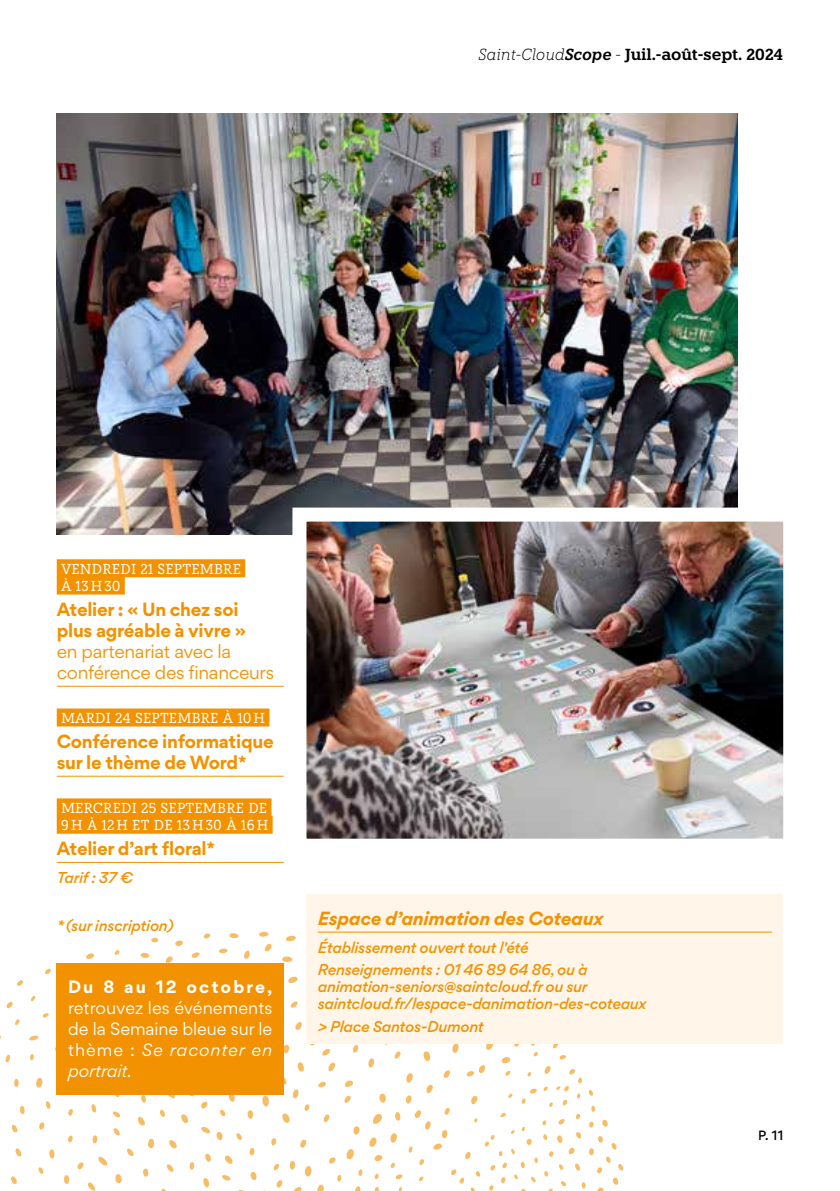
<style>
.page{position:relative;width:840px;height:1191px;background:#fff}
.page>*{position:absolute;margin:0;border:0;box-sizing:border-box;transform-origin:0 0}
.t1{font:700 17px/21px "Gordita";letter-spacing:-.015em;color:#f39200}
.t2{font:17px/21px "Gordita";letter-spacing:-.015em;color:#f39200}
.t3{font:italic 700 17px "Gordita";letter-spacing:-.015em;color:#f39200}
.t4{font:16px/21px "Gordita";letter-spacing:-.005em;color:#fff;text-align:justify}
.t5{font:600 16px "Knile";letter-spacing:-.01em;color:#000}
.t6{font:700 16px "Gordita";letter-spacing:.13em;color:#fff}
.t7{font:14.4px/17.2px "Knile";letter-spacing:.01em;color:#fff}
.t8{font:italic 500 14px/22.4px "Gordita";letter-spacing:-.015em;color:#f39200}
.t9{font:500 12px "Gordita";color:#000}
.s1{font-weight:300;font-style:italic}
.s2{font-style:italic}
</style>
<div class="page">
<svg style="left:0;top:931px;width:627px;height:260px"></svg>
<div style="left:57px;top:559px;width:188px;height:18px;background:#f39200"></div>
<div style="left:57px;top:576px;width:68px;height:18px;background:#f39200"></div>
<hr style="left:57px;top:686px;width:226px;height:1px;background:#f39200">
<div style="left:57px;top:708px;width:212px;height:18px;background:#f39200"></div>
<hr style="left:57px;top:775px;width:226px;height:1px;background:#f39200">
<div style="left:57px;top:798px;width:214px;height:18px;background:#f39200"></div>
<div style="left:57px;top:815px;width:215px;height:18px;background:#f39200"></div>
<hr style="left:57px;top:862px;width:226px;height:1px;background:#f39200">
<div style="left:306px;top:894px;width:476px;height:149px;background:#fff5e9"></div>
<hr style="left:317px;top:931px;width:454px;height:1px;background:#f39200">
<img style="left:57px;top:113px;width:680px;height:421px">
<img style="left:285px;top:500px;width:499px;height:339px">
<div style="left:57px;top:962px;width:226px;height:132px;background:#f39200"></div>
<p class="t5" style="left:478px;top:44px;width:306px"><span class="s1">Saint-Cloud</span><span class="s2">Scope</span> <span class="s1">-</span> Juil.-août-sept. 2024</p>
<p class="t7" style="left:61px;top:560px;width:181px">VENDREDI 21 SEPTEMBRE<br>À 13H30</p>
<p class="t1" style="left:57px;top:598px;width:191px">Atelier : « Un chez soi plus agréable à vivre »</p>
<p class="t2" style="left:57px;top:640px;width:219px">en partenariat avec la conférence des financeurs</p>
<p class="t7" style="left:61px;top:709px;width:205px">MARDI 24 SEPTEMBRE À 10H</p>
<p class="t1" style="left:57px;top:730px;width:218px">Conférence informatique sur le thème de Word*</p>
<p class="t7" style="left:61px;top:799px;width:209px">MERCREDI 25 SEPTEMBRE DE<br>9H À 12H ET DE 13H30 À 16H</p>
<p class="t1" style="left:57px;top:838px;width:160px">Atelier d’art floral*</p>
<p class="t8" style="left:57px;top:866px;width:78px">Tarif : 37 €</p>
<p class="t8" style="left:57px;top:914px;width:118px">* (sur inscription)</p>
<p class="t3" style="left:317px;top:904px;width:287px">Espace d’animation des Coteaux</p>
<p class="t8" style="left:317px;top:936px;width:271px">Établissement ouvert tout l'été<br>Renseignements : 01 46 89 64 86, ou à</p>
<p class="t8" style="left:317px;top:978px;width:330px;line-height:16.8px">animation-seniors@saintcloud.fr ou sur saintcloud.fr/lespace-danimation-des-coteaux</p>
<p class="t8" style="left:317px;top:1015px;width:167px">&gt; Place Santos-Dumont</p>
<p class="t6" style="left:68px;top:973px;width:206px">Du 8 au 12 octobre,</p>
<p class="t4" style="left:68px;top:997px;width:206px">retrouvez les événements de la Semaine bleue sur le thème : <span class="s2">Se raconter en portrait.</span></p>
<p class="t9" style="left:757px;top:1126px;width:27px">P. 11</p>
</div>
